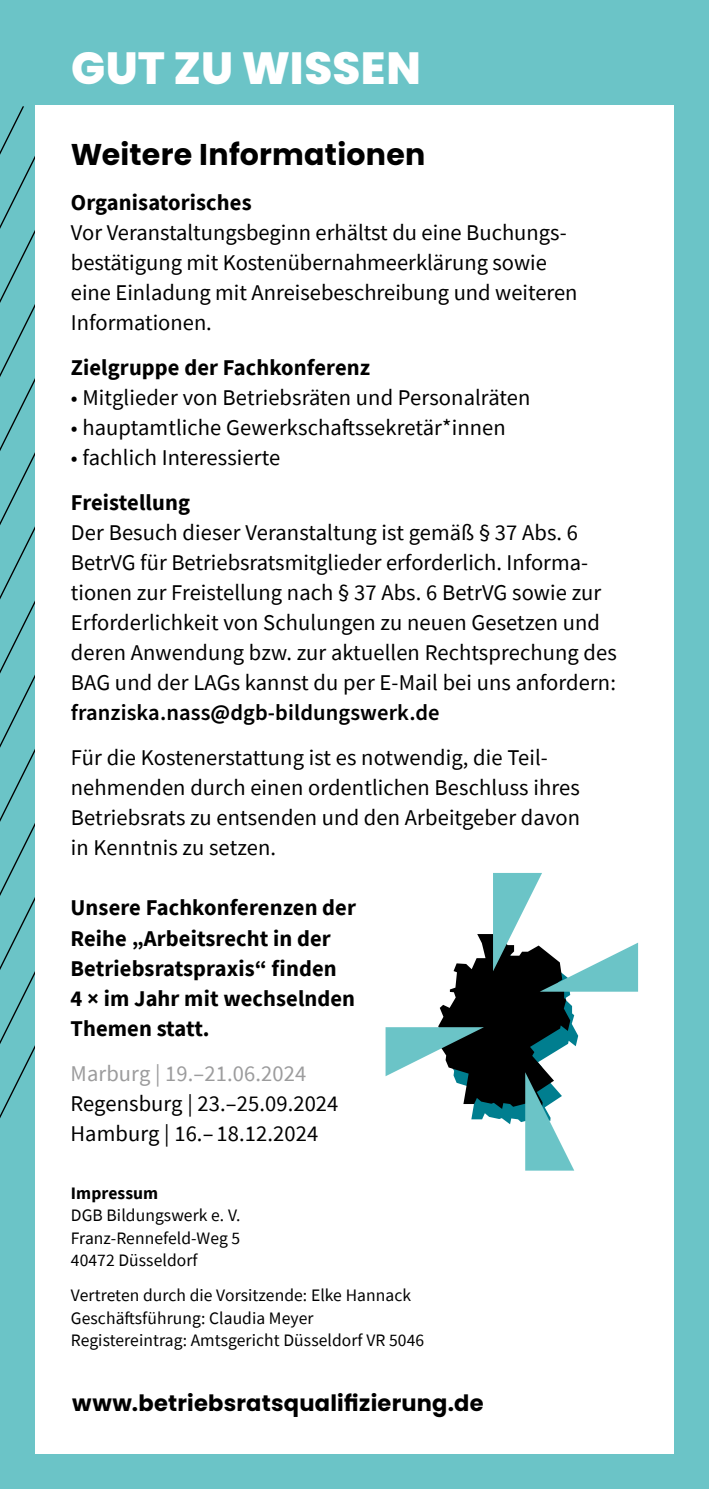
<style>
.page{position:relative;width:709px;height:1489px;background:#fff}
.page>*{position:absolute;margin:0;border:0;box-sizing:border-box;transform-origin:0 0}
.t1{font:800 45px "Poppins";letter-spacing:.01em;color:#fff}
.t2{font:700 30px "Poppins";letter-spacing:.01em;color:#000}
.t3{font:22.5px/30px "Source Sans Pro";letter-spacing:.005em;color:#000}
.t4{font:700 22.5px/30px "Source Sans Pro";letter-spacing:.005em;color:#000}
.t5{font:600 22.5px "Source Sans Pro";letter-spacing:.005em;color:#000}
.t6{font:700 22.5px "Poppins";letter-spacing:.01em;color:#000}
.t7{font:22.5px "Source Sans Pro";letter-spacing:.005em;color:#9c9c9d}
.t8{font:17.5px/22.5px "Source Sans Pro";letter-spacing:.005em;color:#000;text-align:justify}
.t9{font:700 17.5px "Source Sans Pro";letter-spacing:.005em;color:#000}
</style>
<div class="page">
<div style="left:0;top:0;width:709px;height:1488px;background:#6bc4c7"></div>
<svg style="left:0;top:106px;width:247px;height:1348px"></svg>
<div style="left:35px;top:105px;width:638px;height:1348px;background:#fff"></div>
<svg style="left:385px;top:873px;width:253px;height:297px"></svg>
<h1 class="t1" style="left:71px;top:42px;width:351px">GUT ZU WISSEN</h1>
<h2 class="t2" style="left:71px;top:137px;width:356px">Weitere Informationen</h2>
<p class="t4" style="left:71px;top:187px;width:182px">Organisatorisches</p>
<p class="t3" style="left:71px;top:217px;width:508px">Vor Veranstaltungsbeginn erhältst du eine Buchungs&shy;bestätigung mit Kostenübernahmeerklärung sowie eine Einladung mit Anreisebeschreibung und weiteren Informationen.</p>
<p class="t4" style="left:71px;top:352px;width:301px">Zielgruppe der Fachkonferenz</p>
<p class="t3" style="left:71px;top:382px;width:461px">• Mitglieder von Betriebsräten und Personalräten</p>
<p class="t3" style="left:71px;top:412px;width:436px">• hauptamtliche Gewerkschaftssekretär*innen</p>
<p class="t3" style="left:71px;top:442px;width:211px">• fachlich Interessierte</p>
<p class="t4" style="left:71px;top:487px;width:121px">Freistellung</p>
<p class="t3" style="left:71px;top:517px;width:547px">Der Besuch dieser Veranstaltung ist gemäß § 37 Abs. 6<br>BetrVG für Betriebsratsmitglieder erforderlich. Informa&shy;tionen zur Freistellung nach § 37 Abs. 6 BetrVG sowie zur Erforderlichkeit von Schulungen zu neuen Gesetzen und deren Anwendung bzw. zur aktuellen Rechtsprechung des BAG und der LAGs kannst du per E-Mail bei uns anfordern:</p>
<p class="t5" style="left:71px;top:697px;width:370px">franziska.nass@dgb-bildungswerk.de</p>
<p class="t3" style="left:71px;top:742px;width:511px">Für die Kostenerstattung ist es notwendig, die Teil&shy;nehmenden durch einen ordentlichen Beschluss ihres Betriebsrats zu entsenden und den Arbeitgeber davon in Kenntnis zu setzen.</p>
<p class="t4" style="left:70px;top:892px;width:287px">Unsere Fachkonferenzen der<br>Reihe „Arbeitsrecht in der<br>Betriebsratspraxis“ finden<br>4 × im Jahr mit wechselnden<br>Themen statt.</p>
<p class="t7" style="left:70px;top:1058px;width:237px">Marburg | 19.–21.06.2024</p>
<p class="t3" style="left:70px;top:1087px;width:269px">Regensburg | 23.–25.09.2024<br>Hamburg | 16.– 18.12.2024</p>
<p class="t9" style="left:71px;top:1180px;width:89px">Impressum</p>
<p class="t8" style="left:71px;top:1203px;width:171px">DGB Bildungswerk e. V.<br>Franz-Rennefeld-Weg 5<br>40472 Düsseldorf</p>
<p class="t8" style="left:71px;top:1283px;width:355px;text-align:left">Vertreten durch die Vorsitzende: Elke Hannack<br>Geschäftsführung: Claudia Meyer<br>Registereintrag: Amtsgericht Düsseldorf VR 5046</p>
<p class="t6" style="left:72px;top:1389px;width:413px">www.betriebsratsqualifizierung.de</p>
</div>
